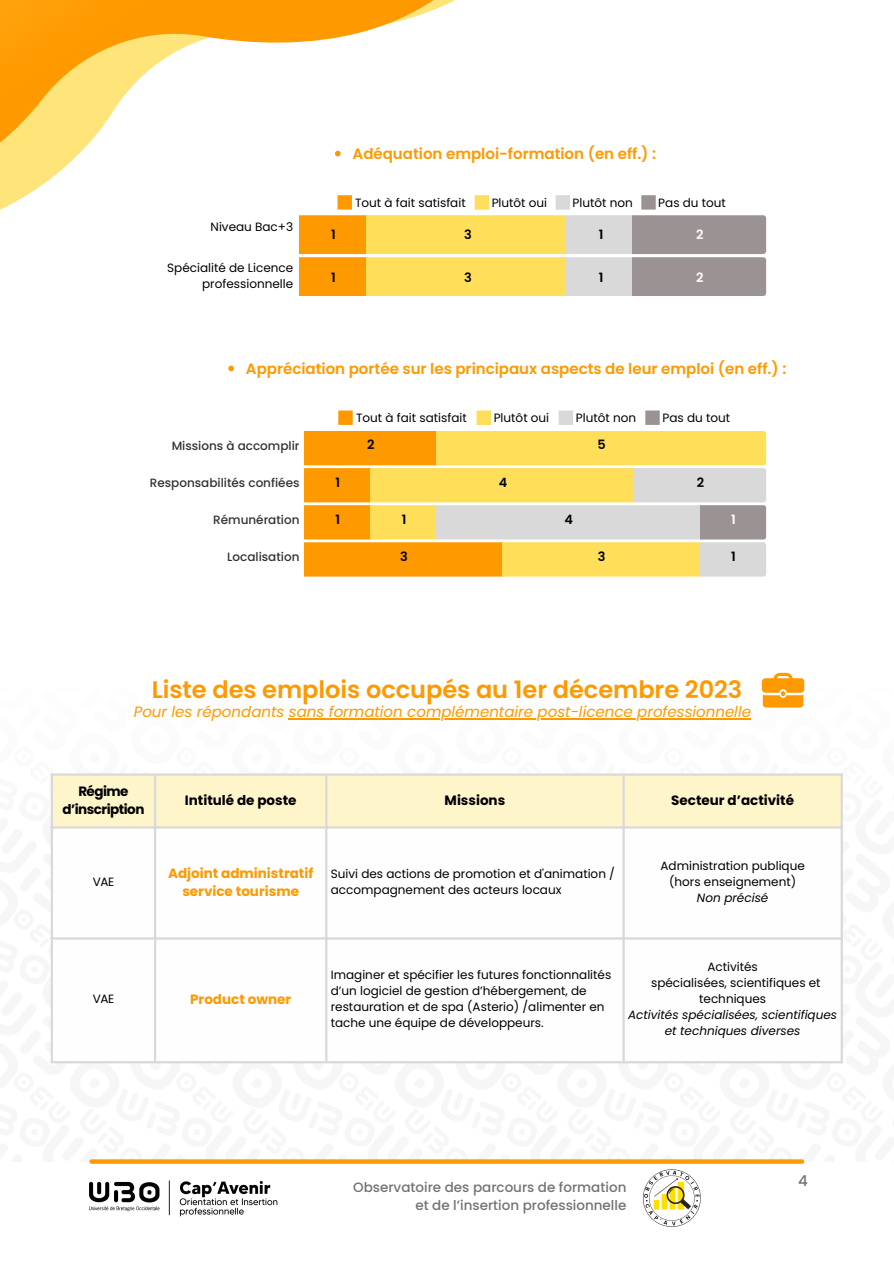
<style>
.page{position:relative;width:894px;height:1264px;background:#fff}
.page>*{position:absolute;margin:0;border:0;box-sizing:border-box;transform-origin:0 0}
.t1{font:600 24px "Poppins";color:#f90}
.t2{font:600 15px "Poppins";color:#f90}
.t3{font:italic 15px "Poppins";color:#f90}
.t4{font:500 15px "Poppins";color:#737373}
.t5{font:500 13.5px/18px "Poppins";color:#737373;text-align:right}
.t6{font:700 13.5px/18px "Poppins";color:#f90;text-align:center}
.t7{font:700 13.5px "Poppins";color:#000}
.t8{font:700 13.5px/18px "Poppins";letter-spacing:-.04em;color:#000;text-align:center}
.t9{font:600 12.9px "Poppins";color:#000}
.t10{font:600 12.9px "Poppins";color:#fff}
.t11{font:12px/16px "Poppins";color:#000}
.t12{font:italic 12px/16px "Poppins";color:#000;text-align:center}
.t13{font:500 12px "Poppins";color:#323232}
</style>
<div class="page">
<img style="left:50px;top:672px;width:793px;height:392px">
<svg style="left:92px;top:1159px;width:709px;height:4px;fill:#f90"></svg>
<svg style="left:0;top:0;width:490px;height:372px"></svg>
<div style="left:53px;top:775px;width:787px;height:51px;background:#fff5cb"></div>
<svg style="left:53px;top:828px;width:787px;height:233px"></svg>
<hr style="left:51px;top:775px;width:2px;height:286px;background:#d9d9d9">
<hr style="left:154px;top:775px;width:2px;height:286px;background:#d9d9d9">
<hr style="left:325px;top:775px;width:2px;height:286px;background:#d9d9d9">
<hr style="left:622px;top:775px;width:2px;height:286px;background:#d9d9d9">
<hr style="left:840px;top:775px;width:2px;height:286px;background:#d9d9d9">
<hr style="left:51px;top:773px;width:791px;height:2px;background:#d9d9d9">
<hr style="left:51px;top:826px;width:791px;height:2px;background:#d9d9d9">
<hr style="left:51px;top:937px;width:791px;height:2px;background:#d9d9d9">
<hr style="left:51px;top:1061px;width:791px;height:2px;background:#d9d9d9">
<hr style="left:289px;top:718px;width:461px;height:1px;background:#f90">
<svg style="left:761px;top:673px;width:43px;height:34px"></svg>
<img style="left:89px;top:1180px;width:188px;height:36px">
<img style="left:642px;top:1169px;width:59px;height:58px">
<div style="left:337px;top:195px;width:15px;height:15px;background:#f90"></div>
<div style="left:474px;top:195px;width:15px;height:15px;background:#ffde59"></div>
<div style="left:555px;top:195px;width:15px;height:15px;background:#d9d9d9"></div>
<div style="left:641px;top:195px;width:14px;height:15px;background:#9b9393"></div>
<svg style="left:299px;top:215px;width:467px;height:81px"></svg>
<svg style="left:335px;top:151px;width:5px;height:5px"></svg>
<svg style="left:228px;top:365px;width:6px;height:6px"></svg>
<div style="left:338px;top:410px;width:14px;height:15px;background:#f90"></div>
<div style="left:476px;top:410px;width:15px;height:15px;background:#ffde59"></div>
<div style="left:558px;top:410px;width:15px;height:15px;background:#d9d9d9"></div>
<div style="left:645px;top:410px;width:14px;height:15px;background:#9b9393"></div>
<svg style="left:305px;top:431px;width:461px;height:145px"></svg>
<p class="t2" style="left:352px;top:143px;width:305px">Adéquation emploi-formation (en eff.) :</p>
<p class="t11" style="left:210px;top:218px;width:84px">Niveau Bac+3</p>
<p class="t11" style="left:167px;top:259px;width:127px;text-align:right">Spécialité de Licence professionnelle</p>
<p class="t9" style="left:331px;top:225px;width:6px">1</p>
<p class="t9" style="left:331px;top:268px;width:6px">1</p>
<p class="t11" style="left:355px;top:195px;width:112px">Tout à fait satisfait</p>
<p class="t11" style="left:491px;top:195px;width:57px">Plutôt oui</p>
<p class="t11" style="left:572px;top:195px;width:62px">Plutôt non</p>
<p class="t11" style="left:658px;top:195px;width:69px">Pas du tout</p>
<p class="t9" style="left:464px;top:225px;width:9px">3</p>
<p class="t9" style="left:464px;top:268px;width:9px">3</p>
<p class="t9" style="left:598px;top:225px;width:6px">1</p>
<p class="t10" style="left:695px;top:225px;width:9px">2</p>
<p class="t9" style="left:598px;top:268px;width:6px">1</p>
<p class="t10" style="left:695px;top:268px;width:9px">2</p>
<p class="t2" style="left:246px;top:358px;width:541px">Appréciation portée sur les principaux aspects de leur emploi (en eff.) :</p>
<p class="t13" style="left:172px;top:437px;width:129px">Missions à accomplir</p>
<p class="t13" style="left:150px;top:474px;width:151px">Responsabilités confiées</p>
<p class="t13" style="left:213px;top:511px;width:88px">Rémunération</p>
<p class="t13" style="left:227px;top:548px;width:74px">Localisation</p>
<p class="t9" style="left:335px;top:473px;width:6px">1</p>
<h1 class="t9" style="left:335px;top:510px;width:6px">1</h1>
<p class="t11" style="left:356px;top:410px;width:112px">Tout à fait satisfait</p>
<p class="t11" style="left:493px;top:410px;width:57px">Plutôt oui</p>
<p class="t11" style="left:575px;top:410px;width:62px">Plutôt non</p>
<p class="t11" style="left:662px;top:410px;width:69px">Pas du tout</p>
<p class="t9" style="left:367px;top:436px;width:9px">2</p>
<p class="t9" style="left:597px;top:436px;width:10px">5</p>
<p class="t9" style="left:498px;top:473px;width:10px">4</p>
<p class="t9" style="left:696px;top:473px;width:9px">2</p>
<p class="t9" style="left:401px;top:510px;width:6px">1</p>
<p class="t9" style="left:564px;top:510px;width:10px">4</p>
<p class="t10" style="left:730px;top:510px;width:6px">1</p>
<p class="t9" style="left:597px;top:547px;width:9px">3</p>
<p class="t9" style="left:730px;top:547px;width:6px">1</p>
<h2 class="t9" style="left:400px;top:547px;width:9px">3</h2>
<h4 class="t1" style="left:152px;top:672px;width:592px">Liste des emplois occupés au 1er décembre 2023</h4>
<h4 class="t3" style="left:134px;top:701px;width:618px">Pour les répondants sans formation complémentaire post-licence professionnelle</h4>
<p class="t8" style="left:62px;top:782px;width:83px">Régime d’inscription</p>
<p class="t7" style="left:185px;top:791px;width:113px">Intitulé de poste</p>
<p class="t7" style="left:444px;top:791px;width:62px">Missions</p>
<p class="t7" style="left:671px;top:791px;width:124px">Secteur d’activité</p>
<p class="t11" style="left:93px;top:873px;width:23px">VAE</p>
<p class="t6" style="left:168px;top:864px;width:147px">Adjoint administratif service tourisme</p>
<p class="t11" style="left:331px;top:865px;width:285px">Suivi des actions de promotion et d'animation / accompagnement des acteurs locaux</p>
<p class="t11" style="left:660px;top:857px;width:146px">Administration publique</p>
<p class="t11" style="left:669px;top:873px;width:129px">(hors enseignement)</p>
<p class="t12" style="left:696px;top:889px;width:73px">Non précisé</p>
<p class="t11" style="left:93px;top:990px;width:23px">VAE</p>
<p class="t6" style="left:190px;top:990px;width:103px">Product owner</p>
<p class="t11" style="left:331px;top:966px;width:282px">Imaginer et spécifier les futures fonctionnalités d’un logiciel de gestion d’hébergement, de restauration et de spa (Asterio) /alimenter en tache une équipe de développeurs.</p>
<p class="t11" style="left:707px;top:958px;width:52px">Activités</p>
<h4 class="t11" style="left:651px;top:974px;width:171px;text-align:center">spécialisées, scientifiques et techniques</h4>
<h4 class="t12" style="left:628px;top:1006px;width:210px">Activités spécialisées, scientifiques et techniques diverses</h4>
<p class="t5" style="left:353px;top:1178px;width:275px">Observatoire des parcours de formation et de l’insertion professionnelle</p>
<p class="t4" style="left:798px;top:1170px;width:11px">4</p>
</div>
